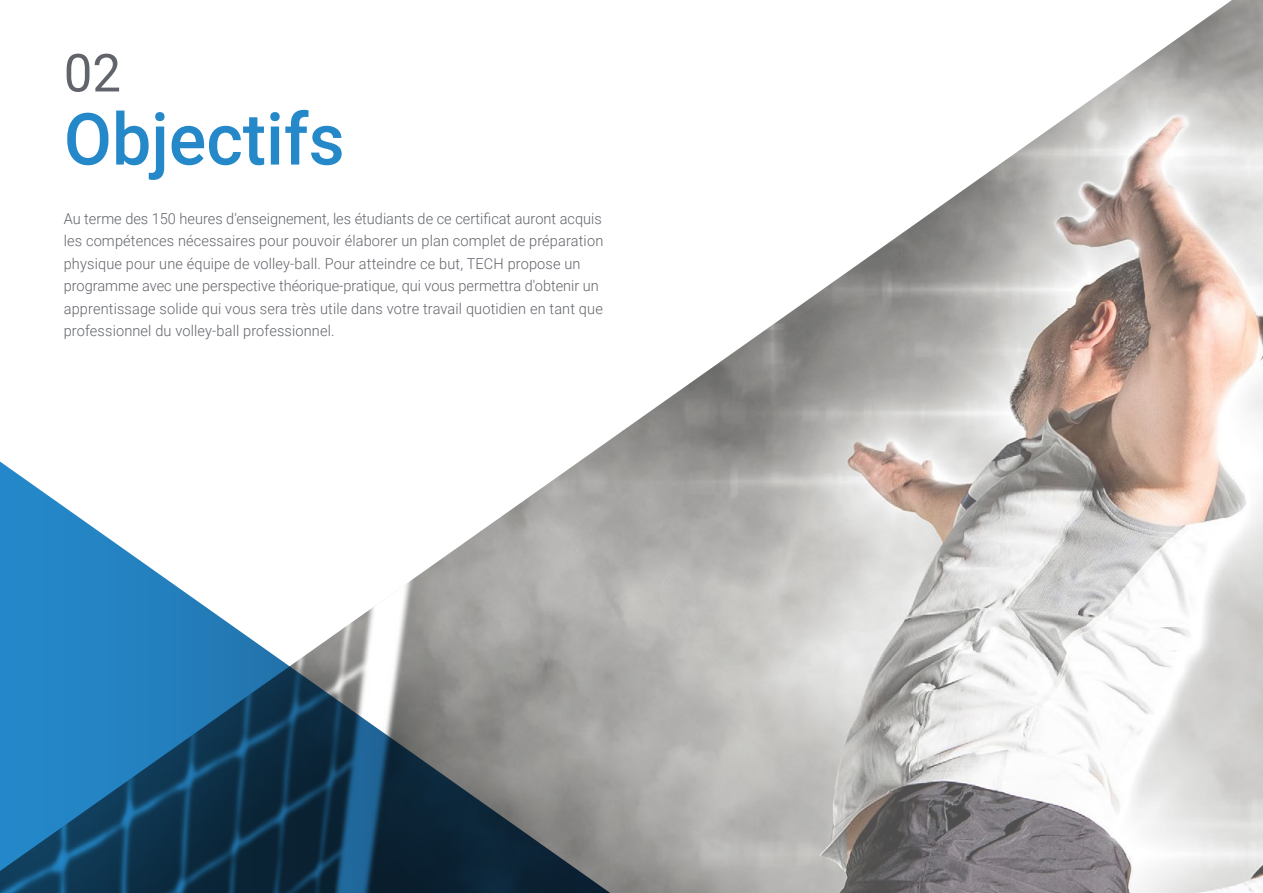
<style>
.page{position:relative;width:1263px;height:893px;background:#fff}
.page>*{position:absolute;margin:0;border:0;box-sizing:border-box;transform-origin:0 0}
.t1{font:500 72px "Roboto";color:#2488c9}
.t2{font:52.5px "Roboto";color:#61646a}
.t3{font:300 15px/22.5px "Roboto";letter-spacing:.01em;color:#61646a}
</style>
<div class="page">
<img style="left:601px;top:0;width:662px;height:893px">
<svg style="left:0;top:446px;width:640px;height:447px"></svg>
<h2 class="t2" style="left:64px;top:36px;width:59px">02</h2>
<h1 class="t1" style="left:64px;top:89px;width:282px">Objectifs</h1>
<p class="t3" style="left:64px;top:207px;width:541px">Au terme des 150 heures d'enseignement, les étudiants de ce certificat auront acquis les compétences nécessaires pour pouvoir élaborer un plan complet de préparation physique pour une équipe de volley-ball. Pour atteindre ce but, TECH propose un programme avec une perspective théorique-pratique, qui vous permettra d'obtenir un apprentissage solide qui vous sera très utile dans votre travail quotidien en tant que professionnel du volley-ball professionnel.</p>
</div>
